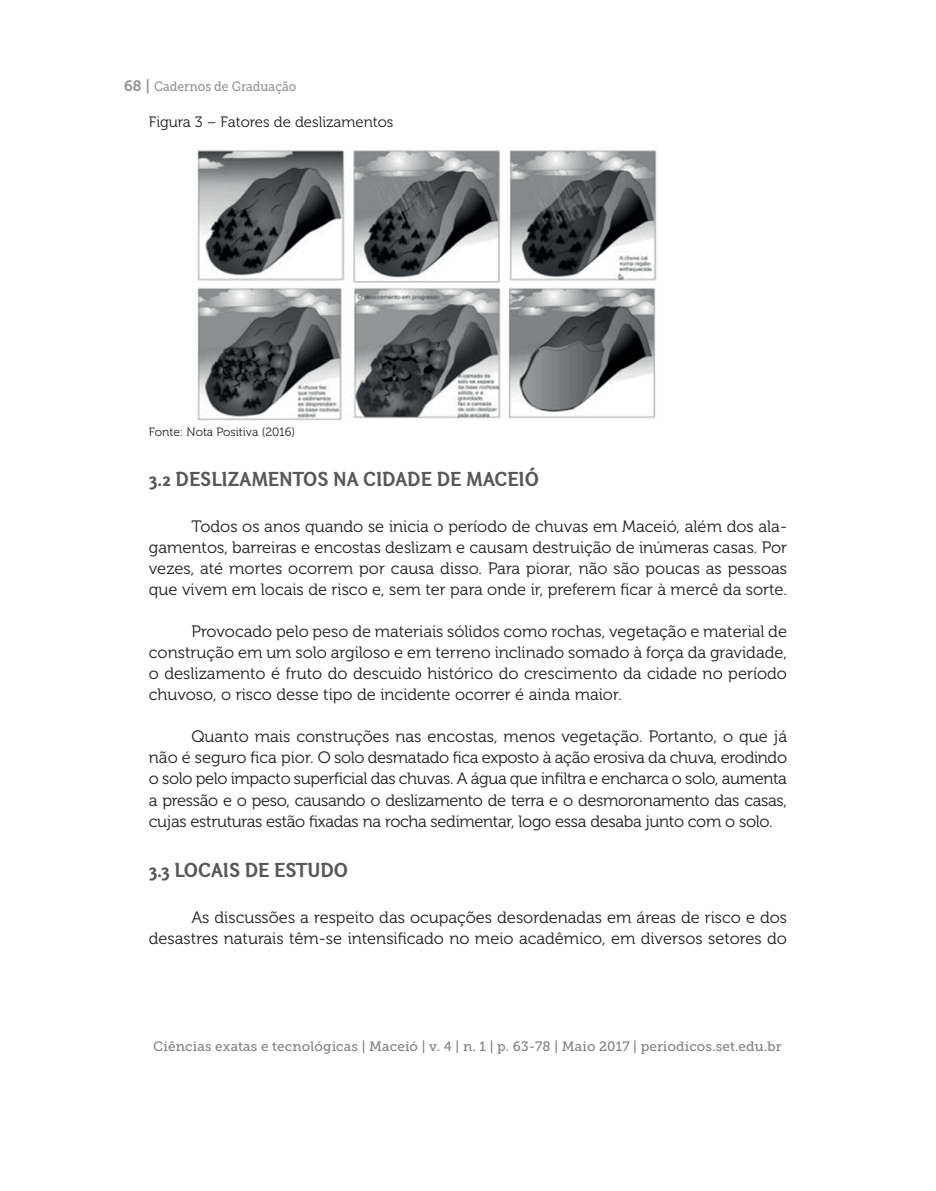
<style>
.page{position:relative;width:936px;height:1191px;background:#fff}
.page>*{position:absolute;margin:0;border:0;box-sizing:border-box;transform-origin:0 0}
.t1{font:21px "Otari Bold Limited";color:#57585a}
.t2{font:16.5px/21px "Museo 300";color:#231f20;text-align:justify}
.t3{font:15px "Museo 300";color:#231f20}
.t4{font:13.5px "Museo Slab 500";letter-spacing:.01em;color:#808285}
.t5{font:13.5px "Museo Slab 500";color:#939598;scale:.9 1}
.t6{font:12px "Museo 300";letter-spacing:-.005em;color:#231f20}
.s1{font-family:"Museo 700";font-size:15px}
</style>
<div class="page">
<img style="left:197px;top:150px;width:460px;height:271px">
<p class="t5" style="left:124px;top:79px;width:193px"><span class="s1">68 |</span> Cadernos de Graduação</p>
<p class="t3" style="left:149px;top:114px;width:246px">Figura 3 – Fatores de deslizamentos</p>
<p class="t6" style="left:149px;top:425px;width:148px">Fonte: Nota Positiva (2016)</p>
<p class="t1" style="left:149px;top:466px;width:391px">3.2 DESLIZAMENTOS NA CIDADE DE MACEIÓ</p>
<p class="t2" style="left:149px;top:516px;width:639px;text-indent:43px">Todos os anos quando se inicia o período de chuvas em Maceió, além dos ala&shy;gamentos, barreiras e encostas deslizam e causam destruição de inúmeras casas. Por vezes, até mortes ocorrem por causa disso. Para piorar, não são poucas as pessoas que vivem em locais de risco e, sem ter para onde ir, preferem ficar à mercê da sorte.</p>
<p class="t2" style="left:149px;top:621px;width:639px;text-indent:43px">Provocado pelo peso de materiais sólidos como rochas, vegetação e material de construção em um solo argiloso e em terreno inclinado somado à força da gravidade, o deslizamento é fruto do descuido histórico do crescimento da cidade no período chuvoso, o risco desse tipo de incidente ocorrer é ainda maior.</p>
<p class="t2" style="left:149px;top:726px;width:639px;text-indent:43px">Quanto mais construções nas encostas, menos vegetação. Portanto, o que já não é seguro fica pior. O solo desmatado fica exposto à ação erosiva da chuva, erodindo o solo pelo impacto superficial das chuvas. A água que infiltra e encharca o solo, aumenta a pressão e o peso, causando o deslizamento de terra e o desmoronamento das casas, cujas estruturas estão fixadas na rocha sedimentar, logo essa desaba junto com o solo.</p>
<p class="t1" style="left:149px;top:857px;width:201px">3.3 LOCAIS DE ESTUDO</p>
<p class="t2" style="left:149px;top:907px;width:639px;text-align:right">As discussões a respeito das ocupações desordenadas em áreas de risco e dos desastres naturais têm-se intensificado no meio acadêmico, em diversos setores do</p>
<p class="t4" style="left:153px;top:1039px;width:629px">Ciências exatas e tecnológicas | Maceió | v. 4 | n. 1 | p. 63-78 | Maio 2017 | periodicos.set.edu.br</p>
</div>
